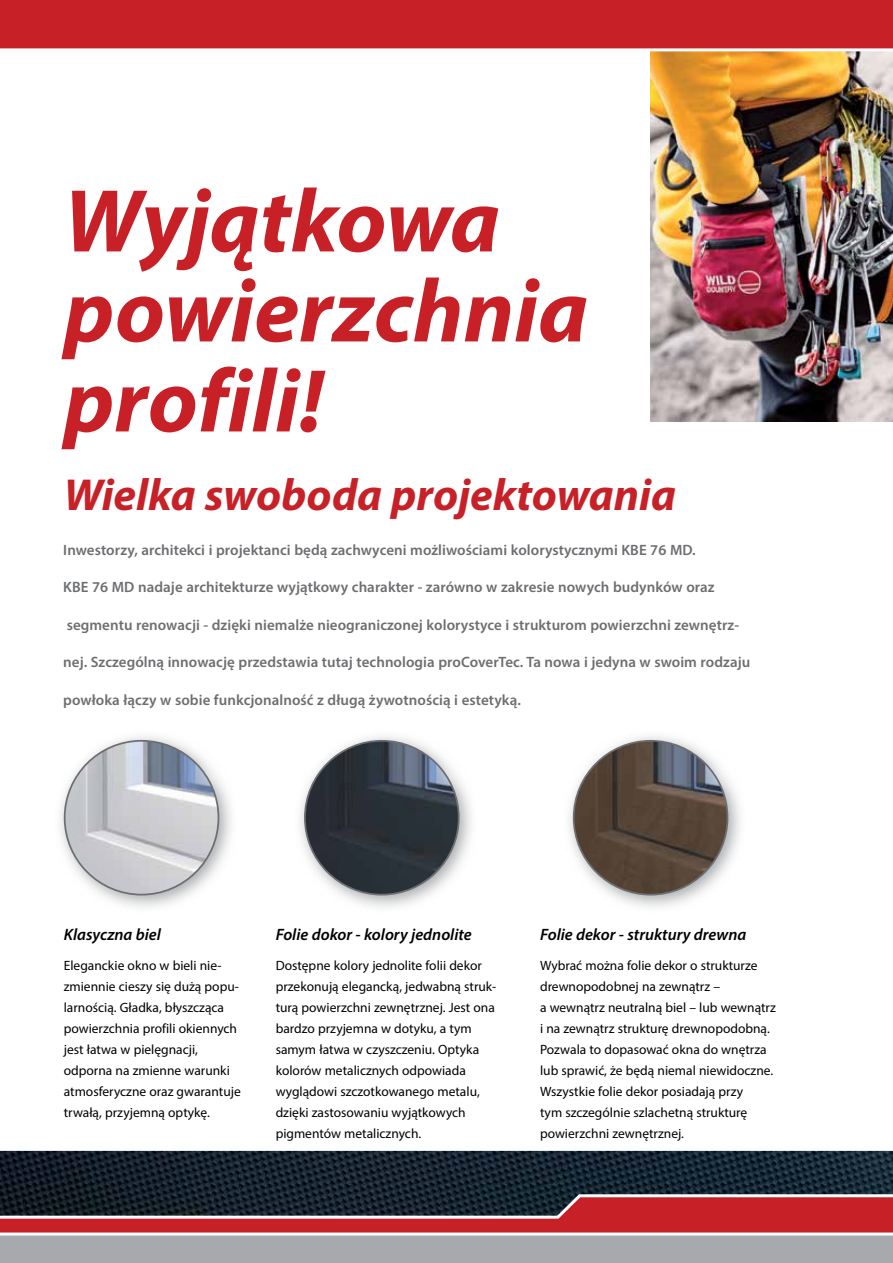
<style>
.page{position:relative;width:893px;height:1263px;background:#fff}
.page>*{position:absolute;margin:0;border:0;box-sizing:border-box;transform-origin:0 0}
.t1{font:italic 700 90px/90px "Myriad Pro";color:#c72127}
.t2{font:italic 700 45px "Myriad Pro";color:#c72127}
.t3{font:italic 600 16.5px "Myriad Pro";color:#000}
.t4{font:600 15px "Myriad Pro";letter-spacing:.005em;color:#6d6e71}
.t5{font:13.5px/21px "Myriad Pro";color:#000}
</style>
<div class="page">
<svg style="left:60px;top:736px;width:172px;height:171px"></svg>
<img style="left:65px;top:741px;width:153px;height:153px;border-radius:77px">
<svg style="left:300px;top:736px;width:172px;height:171px"></svg>
<img style="left:305px;top:741px;width:154px;height:153px;border-radius:77px">
<svg style="left:569px;top:736px;width:172px;height:171px"></svg>
<img style="left:574px;top:741px;width:153px;height:153px;border-radius:77px">
<img style="left:651px;top:53px;width:242px;height:369px">
<img style="left:0;top:1151px;width:893px;height:42px">
<svg style="left:0;top:1220px;width:893px;height:43px;background:#b6878a"></svg>
<svg style="left:0;top:1193px;width:893px;height:27px;background:#6a3941"></svg>
<svg style="left:0;top:0;width:893px;height:53px;background:#cb3338"></svg>
<h1 class="t1" style="left:64px;top:173px;width:526px">Wyjątkowa powierzchnia profili!</h1>
<h2 class="t2" style="left:64px;top:466px;width:614px">Wielka swoboda projektowania</h2>
<p class="t4" style="left:63px;top:540px;width:634px">Inwestorzy, architekci i projektanci będą zachwyceni możliwościami kolorystycznymi KBE 76 MD.</p>
<p class="t4" style="left:63px;top:578px;width:653px">KBE 76 MD nadaje architekturze wyjątkowy charakter - zarówno w zakresie nowych budynków oraz</p>
<p class="t4" style="left:67px;top:615px;width:674px">segmentu renowacji - dzięki niemalże nieograniczonej kolorystyce i strukturom powierzchni zewnętrz-</p>
<p class="t4" style="left:63px;top:653px;width:689px">nej. Szczególną innowację przedstawia tutaj technologia proCoverTec. Ta nowa i jedyna w swoim rodzaju</p>
<p class="t4" style="left:63px;top:690px;width:459px">powłoka łączy w sobie funkcjonalność z długą żywotnością i estetyką.</p>
<p class="t3" style="left:64px;top:924px;width:99px">Klasyczna biel</p>
<p class="t5" style="left:64px;top:955px;width:179px">Eleganckie okno w bieli nie&shy;zmiennie cieszy się dużą popu&shy;larnością. Gładka, błyszcząca powierzchnia profili okiennych jest łatwa w pielęgnacji, odporna na zmienne warunki atmosferyczne oraz gwarantuje trwałą, przyjemną optykę.</p>
<p class="t3" style="left:276px;top:924px;width:198px">Folie dokor - kolory jednolite</p>
<p class="t5" style="left:276px;top:955px;width:222px">Dostępne kolory jednolite folii dekor przekonują elegancką, jedwabną struk&shy;turą powierzchni zewnętrznej. Jest ona bardzo przyjemna w dotyku, a tym samym łatwa w czyszczeniu. Optyka kolorów metalicznych odpowiada wyglądowi szczotkowanego metalu, dzięki zastosowaniu wyjątkowych pigmentów metalicznych.</p>
<p class="t3" style="left:540px;top:924px;width:208px">Folie dekor - struktury drewna</p>
<p class="t5" style="left:540px;top:955px;width:237px">Wybrać można folie dekor o strukturze drewnopodobnej na zewnątrz –<br>a wewnątrz neutralną biel – lub wewnątrz i na zewnątrz strukturę drewnopodobną.<br>Pozwala to dopasować okna do wnętrza lub sprawić, że będą niemal niewidoczne.<br>Wszystkie folie dekor posiadają przy<br>tym szczególnie szlachetną strukturę powierzchni zewnętrznej.</p>
</div>
